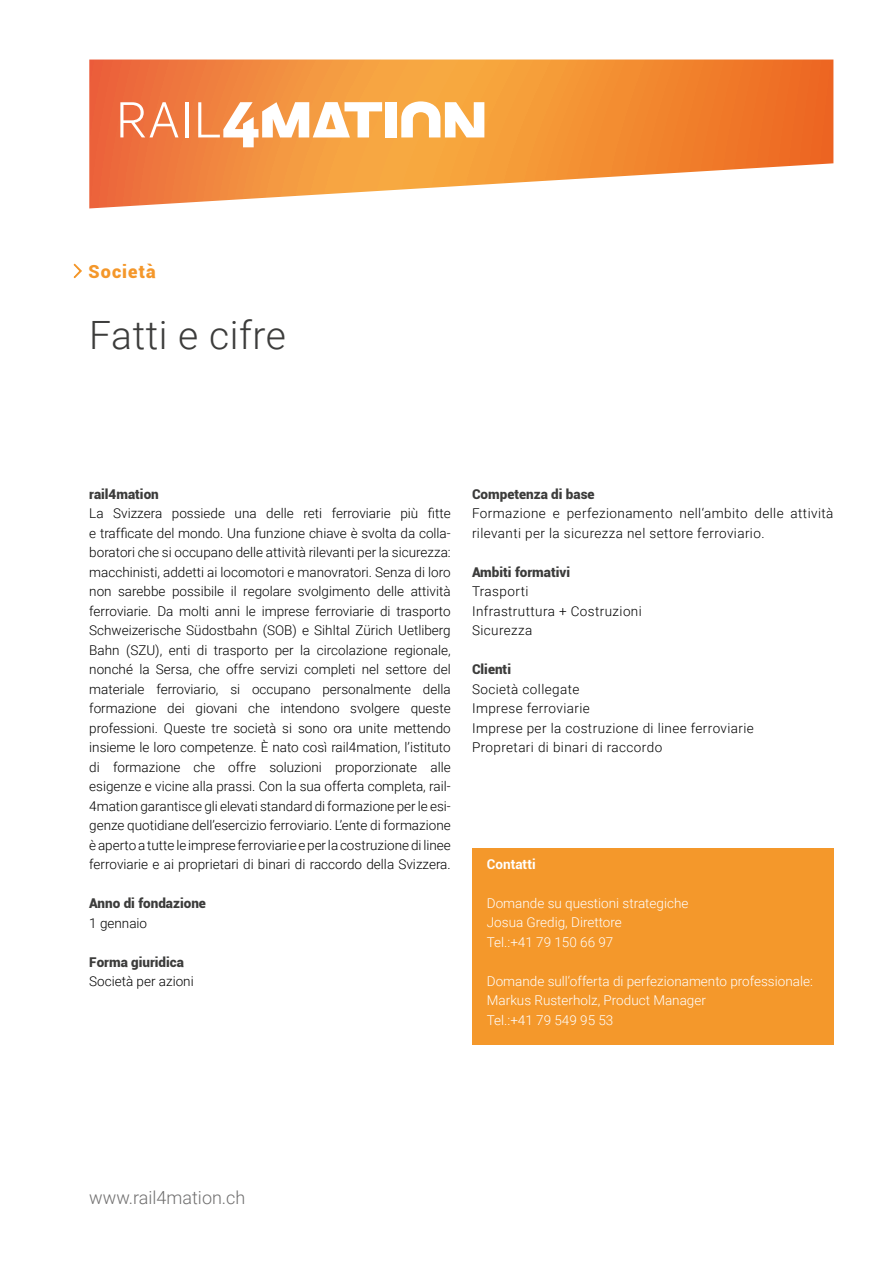
<style>
.page{position:relative;width:893px;height:1263px;background:#fff}
.page>*{position:absolute;margin:0;border:0;box-sizing:border-box;transform-origin:0 0}
.t1{font:300 39px "Roboto";letter-spacing:.015em;color:#3c3c3b}
.t2{font:300 18px "Roboto";color:#706f6f}
.t3{font:900 18px "Roboto";letter-spacing:.06em;color:#f4972a}
.t4{font:300 13.5px/19.5px "Roboto";letter-spacing:.03em;color:#000}
.t5{font:300 13.5px/19.5px "Roboto";color:#fff}
.t6{font:900 13.5px "Roboto";color:#3c3c3b}
.t7{font:300 13.5px "Roboto";color:#000}
.t8{font:700 13.5px "Roboto";color:#fff}
</style>
<div class="page">
<svg style="left:89px;top:60px;width:744px;height:148px"></svg>
<svg style="left:401px;top:101px;width:83px;height:36px"></svg>
<div style="left:385px;top:102px;width:12px;height:35px;background:#fff"></div>
<svg style="left:120px;top:102px;width:58px;height:35px"></svg>
<hr style="left:185px;top:102px;width:3px;height:35px;background:#fff">
<svg style="left:198px;top:102px;width:184px;height:45px"></svg>
<svg style="left:73px;top:263px;width:9px;height:16px"></svg>
<div style="left:472px;top:849px;width:361px;height:196px;background:#f4982b"></div>
<h2 class="t3" style="left:89px;top:259px;width:69px">Società</h2>
<h1 class="t1" style="left:89px;top:308px;width:198px">Fatti e cifre</h1>
<p class="t6" style="left:89px;top:484px;width:71px">rail4mation</p>
<p class="t6" style="left:472px;top:484px;width:124px">Competenza di base</p>
<p class="t4" style="left:472px;top:503px;width:363px">Formazione e perfezionamento nell‘ambito delle attività rilevanti per la sicurezza nel settore ferroviario.</p>
<p class="t6" style="left:472px;top:562px;width:100px">Ambiti formativi</p>
<p class="t4" style="left:472px;top:581px;width:171px">Trasporti<br>Infrastruttura + Costruzioni<br>Sicurezza</p>
<p class="t6" style="left:472px;top:660px;width:41px">Clienti</p>
<p class="t4" style="left:472px;top:679px;width:283px">Società collegate<br>Imprese ferroviarie<br>Imprese per la costruzione di linee ferroviarie<br>Propretari di binari di raccordo</p>
<p class="t4" style="left:89px;top:503px;width:363px;text-align:justify">La Svizzera possiede una delle reti ferroviarie più fitte e trafficate del mondo. Una funzione chiave è svolta da colla&shy;boratori che si occupano delle attività rilevanti per la sicurezza: macchinisti, addetti ai locomotori e manovratori. Senza di loro non sarebbe possibile il regolare svolgimento delle attività ferroviarie. Da molti anni le imprese ferroviarie di trasporto Schweizerische Südostbahn (SOB) e Sihltal Zürich Uetliberg Bahn (SZU), enti di trasporto per la circolazione regionale, nonché la Sersa, che offre servizi completi nel settore del materiale ferroviario, si occupano personalmente della formazione dei giovani che intendono svolgere queste professioni. Queste tre società si sono ora unite mettendo insieme le loro competenze. È nato così rail4mation, l’istituto di formazione che offre soluzioni proporzionate alle esigenze e vicine alla prassi. Con la sua offerta completa, rail-4mation garantisce gli elevati standard di formazione per le esi&shy;genze quotidiane dell’esercizio ferroviario. L’ente di formazione è aperto a tutte le imprese ferroviarie e per la costruzione di linee ferroviarie e ai proprietari di binari di raccordo della Svizzera.</p>
<p class="t6" style="left:89px;top:894px;width:118px">Anno di fondazione</p>
<p class="t7" style="left:89px;top:913px;width:59px">1 gennaio</p>
<p class="t6" style="left:89px;top:952px;width:96px">Forma giuridica</p>
<p class="t7" style="left:89px;top:972px;width:106px">Società per azioni</p>
<p class="t8" style="left:487px;top:854px;width:50px">Contatti</p>
<p class="t5" style="left:487px;top:892px;width:203px">Domande su questioni strategiche<br>Josua Gredig, Direttore<br>Tel.:+41 79 150 66 97</p>
<p class="t5" style="left:487px;top:970px;width:327px">Domande sull‘offerta di perfezionamento professionale:<br>Markus Rusterholz, Product Manager<br>Tel.:+41 79 549 95 53</p>
<h2 class="t2" style="left:89px;top:1185px;width:158px">www.rail4mation.ch</h2>
</div>
